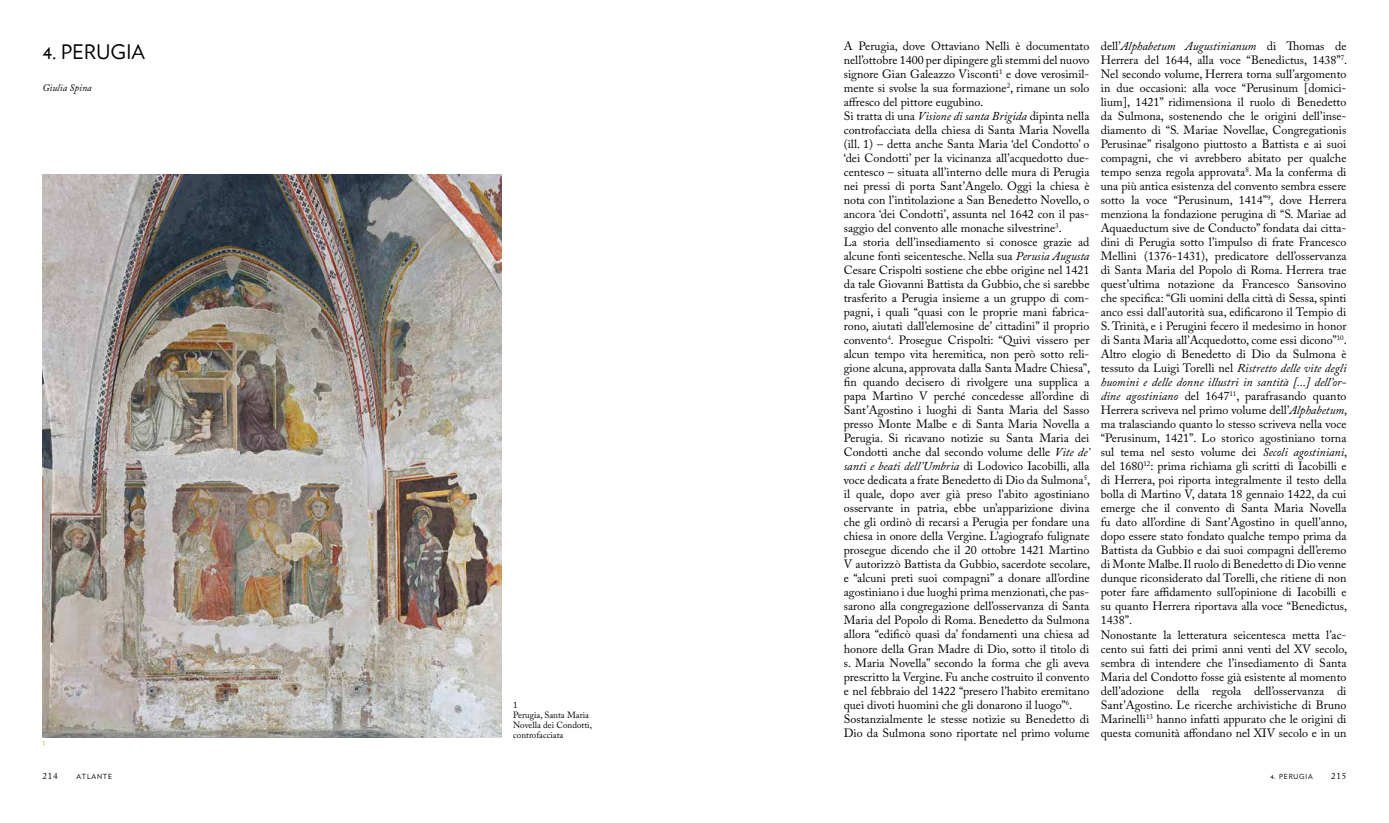
<style>
.page{position:relative;width:1389px;height:823px;background:#fff}
.page>*{position:absolute;margin:0;border:0;box-sizing:border-box;transform-origin:0 0}
.t1{font:20px "Verlag";color:#000}
.t2{font:12px/14px "Adobe Caslon Pro";color:#000}
.t3{font:italic 10px "Adobe Caslon Pro";color:#000}
.t4{font:9px/10px "Adobe Caslon Pro";color:#000}
.t5{font:7px "Verlag";letter-spacing:.115em;color:#000}
.t6{font:6px "Adobe Caslon Pro";color:#ba9700}
.s1{font-style:italic}
</style>
<div class="page">
<img style="left:43px;top:174px;width:459px;height:563px">
<h1 class="t1" style="left:43px;top:36px;width:104px">4. PERUGIA</h1>
<p class="t3" style="left:43px;top:81px;width:51px">Giulia Spina</p>
<p class="t6" style="left:43px;top:739px;width:4px">1</p>
<p class="t4" style="left:513px;top:699px;width:80px">1<br>Perugia, Santa Maria<br>Novella dei Condotti, controfacciata</p>
<p class="t2" style="left:844px;top:39px;width:248px">A Perugia, dove Ottaviano Nelli è documentato nell’ottobre 1400 per dipingere gli stemmi del nuovo signore Gian Galeazzo Visconti<sup>1</sup> e dove verosimil&shy;mente si svolse la sua formazione<sup>2</sup>, rimane un solo affresco del pittore eugubino.<br>Si tratta di una <span class="s1">Visione di santa Brigida</span> dipinta nella controfacciata della chiesa di Santa Maria Novella (ill. 1) – detta anche Santa Maria ‘del Condotto’ o ‘dei Condotti’ per la vicinanza all’acquedotto due&shy;centesco – situata all’interno delle mura di Perugia nei pressi di porta Sant’Angelo. Oggi la chiesa è nota con l’intitolazione a San Benedetto Novello, o ancora ‘dei Condotti’, assunta nel 1642 con il pas&shy;saggio del convento alle monache silvestrine<sup>3</sup>.<br>La storia dell’insediamento si conosce grazie ad alcune fonti seicentesche. Nella sua <span class="s1">Perusia Augusta </span>Cesare Crispolti sostiene che ebbe origine nel 1421 da tale Giovanni Battista da Gubbio, che si sarebbe trasferito a Perugia insieme a un gruppo di com&shy;pagni, i quali “quasi con le proprie mani fabrica&shy;rono, aiutati dall’elemosine de’ cittadini” il proprio convento<sup>4</sup>. Prosegue Crispolti: “Quivi vissero per alcun tempo vita heremitica, non però sotto reli&shy;gione alcuna, approvata dalla Santa Madre Chiesa”, fin quando decisero di rivolgere una supplica a papa Martino V perché concedesse all’ordine di Sant’Agostino i luoghi di Santa Maria del Sasso presso Monte Malbe e di Santa Maria Novella a Perugia. Si ricavano notizie su Santa Maria dei Condotti anche dal secondo volume delle <span class="s1">Vite de’ santi e beati dell’Umbria</span> di Lodovico Iacobilli, alla voce dedicata a frate Benedetto di Dio da Sulmona<sup>5</sup>, il quale, dopo aver già preso l’abito agostiniano osservante in patria, ebbe un’apparizione divina che gli ordinò di recarsi a Perugia per fondare una chiesa in onore della Vergine. L’agiografo fulignate prosegue dicendo che il 20 ottobre 1421 Martino V autorizzò Battista da Gubbio, sacerdote secolare, e “alcuni preti suoi compagni” a donare all’ordine agostiniano i due luoghi prima menzionati, che pas&shy;sarono alla congregazione dell’osservanza di Santa Maria del Popolo di Roma. Benedetto da Sulmona allora “edificò quasi da’ fondamenti una chiesa ad honore della Gran Madre di Dio, sotto il titolo di s. Maria Novella” secondo la forma che gli aveva prescritto la Vergine. Fu anche costruito il convento e nel febbraio del 1422 “presero l’habito eremitano quei divoti huomini che gli donarono il luogo”<sup>6</sup>.<br>Sostanzialmente le stesse notizie su Benedetto di Dio da Sulmona sono riportate nel primo volume</p>
<p class="t2" style="left:1101px;top:39px;width:248px">dell’<span class="s1">Alphabetum Augustinianum</span> di Thomas de Herrera del 1644, alla voce “Benedictus, 1438”<sup>7</sup>.<br>Nel secondo volume, Herrera torna sull’argomento in due occasioni: alla voce “Perusinum [domici&shy;lium], 1421” ridimensiona il ruolo di Benedetto da Sulmona, sostenendo che le origini dell’inse&shy;diamento di “S. Mariae Novellae, Congregationis Perusinae” risalgono piuttosto a Battista e ai suoi compagni, che vi avrebbero abitato per qualche tempo senza regola approvata<sup>8</sup>. Ma la conferma di una più antica esistenza del convento sembra essere sotto la voce “Perusinum, 1414”<sup>9</sup>, dove Herrera menziona la fondazione perugina di “S. Mariae ad Aquaeductum sive de Conducto” fondata dai citta&shy;dini di Perugia sotto l’impulso di frate Francesco Mellini (1376-1431), predicatore dell’osservanza di Santa Maria del Popolo di Roma. Herrera trae quest’ultima notazione da Francesco Sansovino che specifica: “Gli uomini della città di Sessa, spinti anco essi dall’autorità sua, edificarono il Tempio di S. Trinità, e i Perugini fecero il medesimo in honor di Santa Maria all’Acquedotto, come essi dicono”<sup>10</sup>.<br>Altro elogio di Benedetto di Dio da Sulmona è tessuto da Luigi Torelli nel <span class="s1">Ristretto delle vite degli huomini e delle donne illustri in santità [...] dell’or&shy;dine agostiniano</span> del 1647<sup>11</sup>, parafrasando quanto Herrera scriveva nel primo volume dell’<span class="s1">Alphabetum</span>, ma tralasciando quanto lo stesso scriveva nella voce “Perusinum, 1421”. Lo storico agostiniano torna sul tema nel sesto volume dei <span class="s1">Secoli agostiniani</span>, del 1680<sup>12</sup>: prima richiama gli scritti di Iacobilli e di Herrera, poi riporta integralmente il testo della bolla di Martino V, datata 18 gennaio 1422, da cui emerge che il convento di Santa Maria Novella fu dato all’ordine di Sant’Agostino in quell’anno, dopo essere stato fondato qualche tempo prima da Battista da Gubbio e dai suoi compagni dell’eremo di Monte Malbe. Il ruolo di Benedetto di Dio venne dunque riconsiderato dal Torelli, che ritiene di non poter fare affidamento sull’opinione di Iacobilli e su quanto Herrera riportava alla voce “Benedictus, 1438”.<br>Nonostante la letteratura seicentesca metta l’ac&shy;cento sui fatti dei primi anni venti del XV secolo, sembra di intendere che l’insediamento di Santa Maria del Condotto fosse già esistente al momento dell’adozione della regola dell’osservanza di Sant’Agostino. Le ricerche archivistiche di Bruno Marinelli<sup>13</sup> hanno infatti appurato che le origini di questa comunità affondano nel XIV secolo e in un</p>
<p class="t4" style="left:43px;top:770px;width:17px">214</p>
<p class="t5" style="left:76px;top:770px;width:37px">ATLANTE</p>
<p class="t5" style="left:1271px;top:770px;width:44px">4. PERUGIA</p>
<p class="t4" style="left:1331px;top:770px;width:17px">215</p>
</div>
